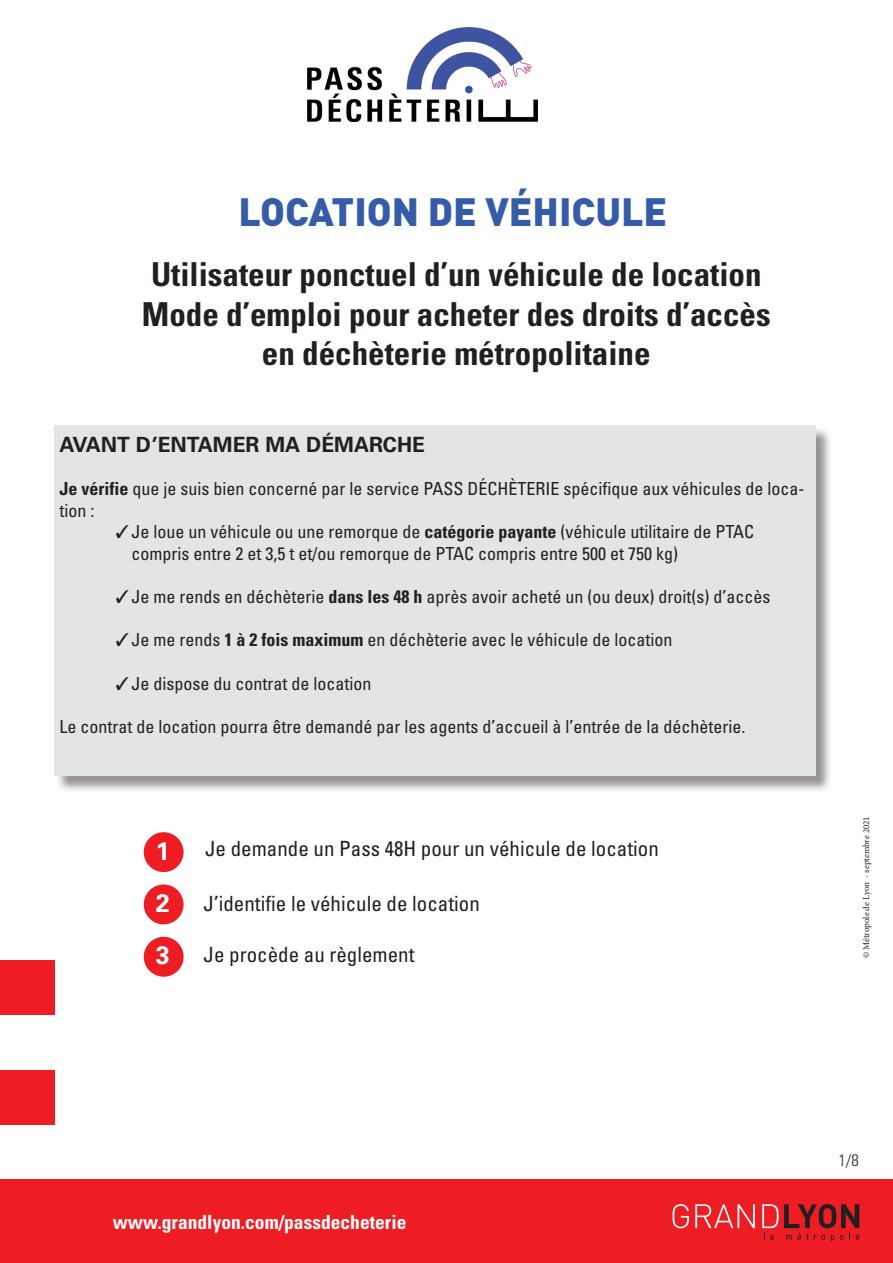
<style>
.page{position:relative;width:893px;height:1263px;background:#fff}
.page>*{position:absolute;margin:0;border:0;box-sizing:border-box;transform-origin:0 0}
.t1{font:900 39px "DIN";color:#345ca9}
.t2{font:700 condensed 33px/39.6px "Univers";color:#231f20;text-align:center}
.t3{font:700 25.2px "Univers";color:#fff}
.t4{font:condensed 21px "Univers";color:#231f20}
.t5{font:700 21px "Univers";color:#231f20}
.t6{font:700 condensed 19.5px "Univers";color:#fff}
.t7{font:condensed 18px/21.6px "Univers";color:#231f20}
.t8{font:300 condensed 16.5px "Univers";color:#231f20}
.t9{font:9px "Minion Pro";letter-spacing:-.005em;color:#231f20}
.s1{font-weight:700}
.s2{font-family:"MS P Gothic";font-stretch:normal}
</style>
<div class="page">
<div style="left:0;top:1179px;width:893px;height:84px;background:#ee1d23"></div>
<svg style="left:673px;top:1204px;width:16px;height:24px"></svg>
<svg style="left:695px;top:1204px;width:60px;height:24px"></svg>
<svg style="left:762px;top:1204px;width:97px;height:38px"></svg>
<div style="left:0;top:960px;width:55px;height:55px;background:#ee1d23"></div>
<div style="left:0;top:1070px;width:55px;height:55px;background:#ee1d23"></div>
<img style="left:308px;top:28px;width:229px;height:94px">
<div style="left:55px;top:426px;width:778px;height:367px;background:#231f20;opacity:.49"></div>
<div style="left:54px;top:426px;width:762px;height:350px;background:#e3e4e6"></div>
<div style="left:144px;top:832px;width:40px;height:40px;background:#ee1d23;border-radius:50%"></div>
<div style="left:144px;top:884px;width:40px;height:40px;background:#ee1d23;border-radius:50%"></div>
<div style="left:144px;top:937px;width:40px;height:40px;background:#ee1d23;border-radius:50%"></div>
<p class="t1" style="left:238px;top:186px;width:430px">LOCATION DE VÉHICULE</p>
<p class="t2" style="left:151px;top:254px;width:612px">Utilisateur ponctuel d’un véhicule de location</p>
<p class="t2" style="left:142px;top:294px;width:630px">Mode d’emploi pour acheter des droits d’accès en déchèterie métropolitaine</p>
<p class="t5" style="left:60px;top:432px;width:367px">AVANT D’ENTAMER MA DÉMARCHE</p>
<p class="t7" style="left:60px;top:478px;width:746px"><span class="s1">Je vérifie</span> que je suis bien concerné par le service PASS DÉCHÈTERIE spécifique aux véhicules de loca&shy;tion :</p>
<p class="t7" style="left:114px;top:521px;width:642px"><span class="s2">✓</span>Je loue un véhicule ou une remorque de <span class="s1">catégorie payante</span> (véhicule utilitaire de PTAC</p>
<p class="t7" style="left:131px;top:542px;width:548px">compris entre 2 et 3,5 t et/ou remorque de PTAC compris entre 500 et 750 kg)</p>
<p class="t7" style="left:114px;top:586px;width:658px"><span class="s2">✓</span>Je me rends en déchèterie <span class="s1">dans les 48 h</span> après avoir acheté un (ou deux) droit(s) d’accès</p>
<p class="t7" style="left:114px;top:629px;width:560px"><span class="s2">✓</span>Je me rends <span class="s1">1 à 2 fois maximum</span> en déchèterie avec le véhicule de location</p>
<p class="t7" style="left:114px;top:672px;width:259px"><span class="s2">✓</span>Je dispose du contrat de location</p>
<p class="t7" style="left:60px;top:715px;width:687px">Le contrat de location pourra être demandé par les agents d’accueil à l’entrée de la déchèterie.</p>
<p class="t3" style="left:156px;top:836px;width:16px">1</p>
<p class="t3" style="left:156px;top:888px;width:16px">2</p>
<p class="t4" style="left:205px;top:836px;width:455px">Je demande un Pass 48H pour un véhicule de location</p>
<p class="t4" style="left:203px;top:890px;width:278px">J’identifie le véhicule de location</p>
<p class="t3" style="left:156px;top:941px;width:16px">3</p>
<p class="t4" style="left:203px;top:941px;width:213px">Je procède au règlement</p>
<p class="t9" style="left:860px;top:958px;width:144px;rotate:-90deg">© Métropole de Lyon - septembre 2021</p>
<p class="t6" style="left:113px;top:1210px;width:295px">www.grandlyon.com/passdecheterie</p>
<p class="t8" style="left:838px;top:1150px;width:22px">1/8</p>
</div>
